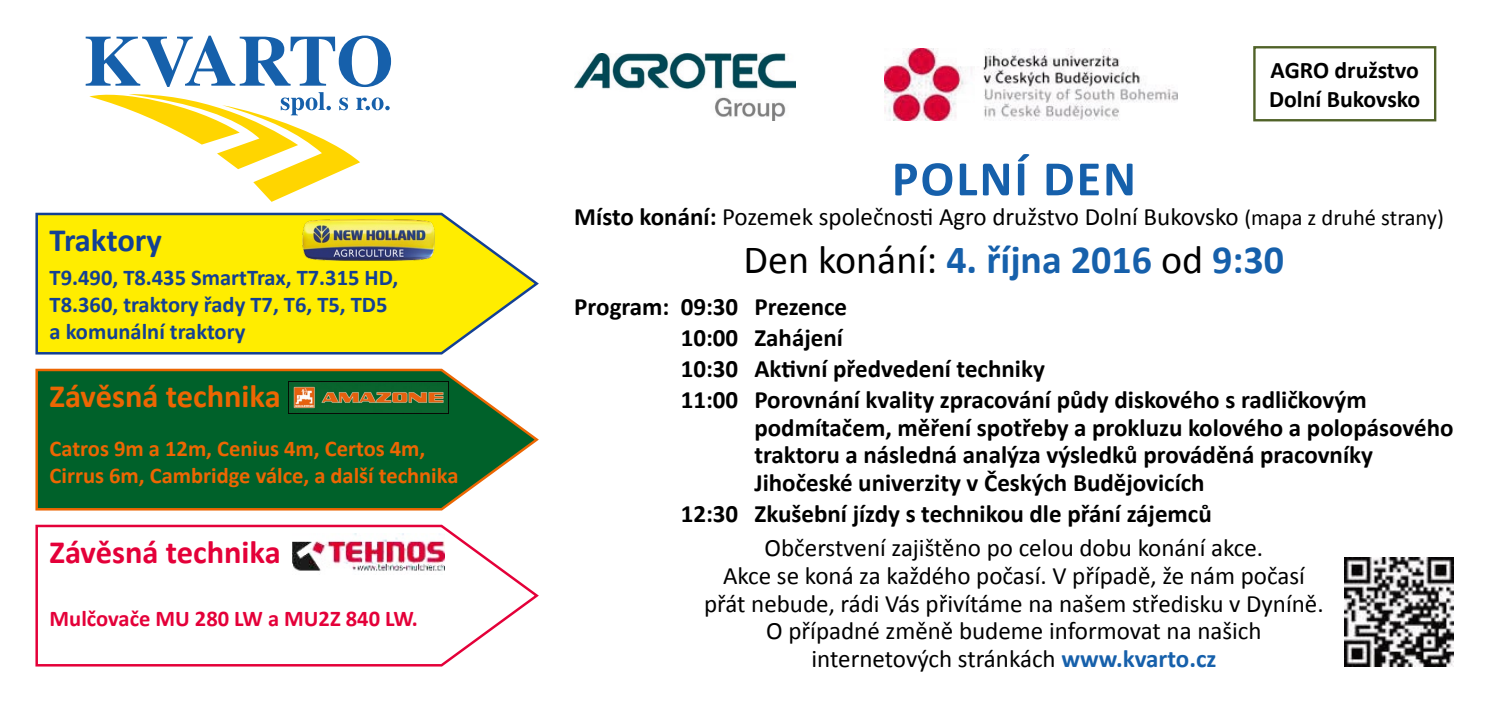
<style>
.page{position:relative;width:1489px;height:702px;background:#fff}
.page>*{position:absolute;margin:0;border:0;box-sizing:border-box;transform-origin:0 0}
.t1{font:700 50px "Calibri";letter-spacing:.04em;color:#1660ab}
.t2{font:700 40px "Calibri";color:#1660ab}
.t3{font:700 32.5px "Calibri";color:#ec6602}
.t4{font:700 32.5px "Calibri";color:#e40039}
.t5{font:700 32.5px "Calibri";letter-spacing:-.005em;color:#134094}
.t6{font:700 25px/31px "Calibri";color:#000}
.t7{font:25px/27.5px "Calibri";color:#000;text-align:center}
.t8{font:700 23.75px/28.5px "Calibri";color:#000}
.t9{font:700 22.5px/27px "Calibri";color:#134094}
.t10{font:700 22.5px/27px "Calibri";color:#ec6602}
.t11{font:700 22.5px "Calibri";color:#e40039}
.s1{font-weight:700}
.s2{font-size:22.5px}
.s3{font-weight:400;color:#000}
.s4{font-weight:700;color:#1660ab}
</style>
<div class="page">
<svg style="left:86px;top:36px;width:305px;height:166px"></svg>
<svg style="left:35px;top:212px;width:504px;height:143px;background:#f5e723"></svg>
<svg style="left:35px;top:368px;width:504px;height:143px;background:#27723f"></svg>
<svg style="left:35px;top:524px;width:504px;height:143px"></svg>
<img style="left:301px;top:219px;width:135px;height:43px">
<img style="left:293px;top:533px;width:151px;height:41px">
<img style="left:289px;top:381px;width:160px;height:32px">
<img style="left:574px;top:53px;width:221px;height:67px">
<img style="left:884px;top:48px;width:292px;height:72px">
<div style="left:1253px;top:46px;width:183px;height:75px;border:2px solid #506228"></div>
<img style="left:1344px;top:557px;width:109px;height:109px">
<h3 class="t5" style="left:50px;top:220px;width:114px">Traktory</h3>
<p class="t9" style="left:50px;top:263px;width:350px">T9.490, T8.435 SmartTrax, T7.315 HD,<br>T8.360, traktory řady T7, T6, T5, TD5 a komunální traktory</p>
<h3 class="t3" style="left:50px;top:376px;width:233px">Závěsná technika</h3>
<p class="t10" style="left:50px;top:433px;width:410px">Catros 9m a 12m, Cenius 4m, Certos 4m,<br>Cirrus 6m, Cambridge válce, a další technika</p>
<h3 class="t4" style="left:50px;top:532px;width:233px">Závěsná technika</h3>
<p class="t11" style="left:50px;top:604px;width:370px">Mulčovače MU 280 LW a MU2Z 840 LW.</p>
<p class="t8" style="left:1269px;top:55px;width:153px">AGRO družstvo<br>Dolní Bukovsko</p>
<h1 class="t1" style="left:891px;top:148px;width:246px">POLNÍ DEN</h1>
<p class="t7" style="left:574px;top:202px;width:871px"><span class="s1">Místo konání:</span> Pozemek společnosti Agro družstvo Dolní Bukovsko <span class="s2">(mapa z druhé strany)</span></p>
<h2 class="t2" style="left:743px;top:235px;width:542px"><span class="s3">Den konání:</span> 4. října 2016 <span class="s3">od</span> 9:30</h2>
<p class="t6" style="left:680px;top:290px;width:687px;text-indent:-106px">Program: 09:30 Prezence<br>10:00 Zahájení<br>10:30 Aktivní předvedení techniky<br>11:00 Porovnání kvality zpracování půdy diskového s radličkovým</p>
<p class="t6" style="left:754px;top:412px;width:700px;line-height:27.5px">podmítačem, měření spotřeby a prokluzu kolového a polopásového traktoru a následná analýza výsledků prováděná pracovníky<br>Jihočeské univerzity v Českých Budějovicích</p>
<p class="t6" style="left:680px;top:497px;width:532px">12:30 Zkušební jízdy s technikou dle přání zájemců</p>
<p class="t7" style="left:704px;top:533px;width:621px">Občerstvení zajištěno po celou dobu konání akce.<br>Akce se koná za každého počasí. V případě, že nám počasí přát nebude, rádi Vás přivítáme na našem středisku v Dyníně.<br>O případné změně budeme informovat na našich internetových stránkách <span class="s4">www.kvarto.cz</span></p>
</div>
